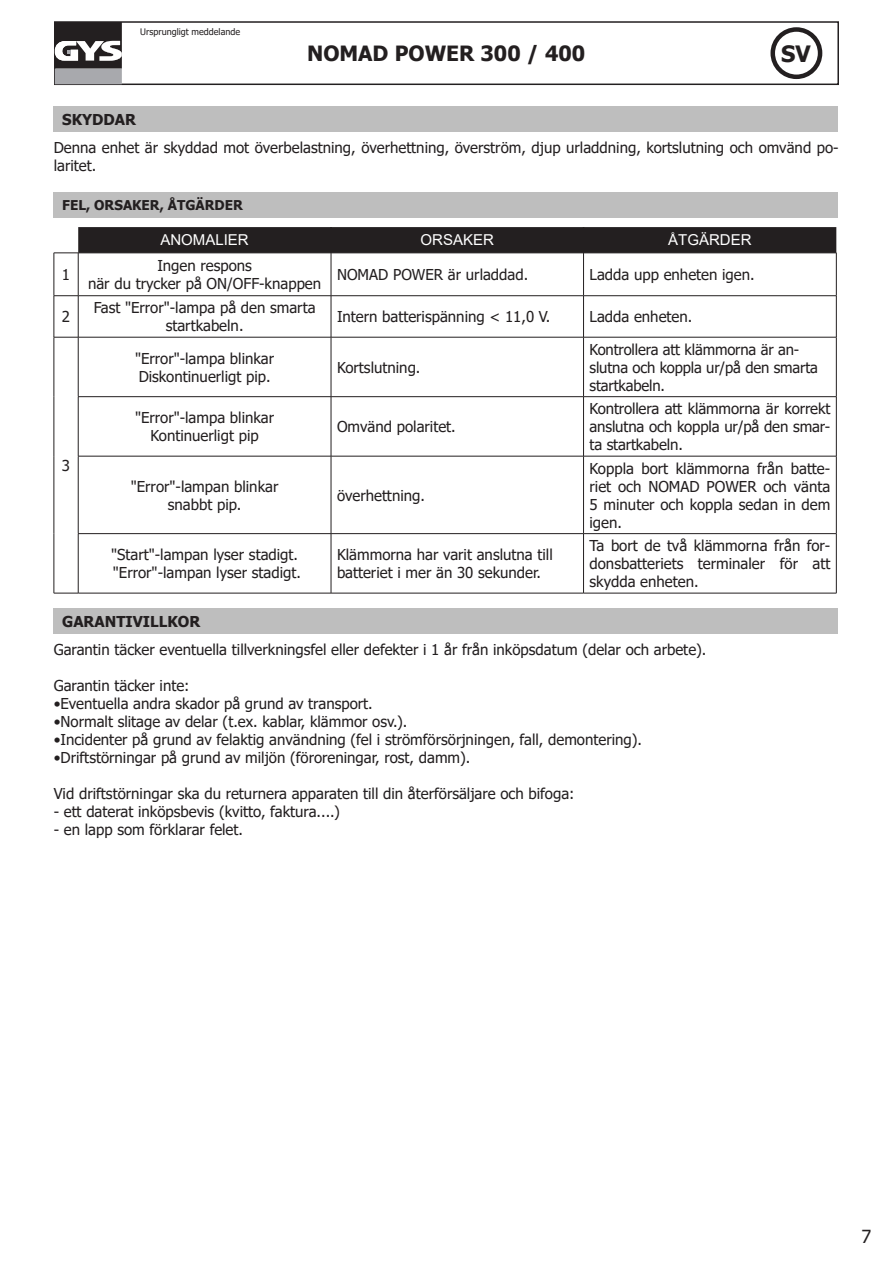
<style>
.page{position:relative;width:893px;height:1263px;background:#fff}
.page>*{position:absolute;margin:0;border:0;box-sizing:border-box;transform-origin:0 0}
.t1{font:700 22.5px "Tahoma";color:#231f20}
.t2{font:700 21px "Tahoma";color:#231f20}
.t3{font:18px "Tahoma";color:#231f20}
.t4{font:15px/18px "Tahoma";color:#231f20}
.t5{font:15px "Arial";color:#fff}
.t6{font:700 15px "Tahoma";color:#231f20}
.t7{font:700 13.5px "Tahoma";color:#231f20}
.t8{font:9px "Tahoma";color:#231f20}
</style>
<div class="page">
<div style="left:54px;top:106px;width:784px;height:26px;background:#bebebe"></div>
<div style="left:54px;top:192px;width:784px;height:26px;background:#bebebe"></div>
<svg style="left:54px;top:227px;width:782px;height:27px;background:#2a2727"></svg>
<hr style="left:54px;top:253px;width:1px;height:42px;background:#231f20">
<hr style="left:78px;top:253px;width:253px;height:1px;background:#231f20">
<hr style="left:78px;top:253px;width:1px;height:42px;background:#231f20">
<hr style="left:331px;top:253px;width:252px;height:1px;background:#231f20">
<hr style="left:331px;top:253px;width:1px;height:42px;background:#231f20">
<hr style="left:583px;top:253px;width:253px;height:1px;background:#231f20">
<hr style="left:583px;top:253px;width:1px;height:42px;background:#231f20">
<hr style="left:836px;top:253px;width:1px;height:42px;background:#231f20">
<svg style="left:54px;top:295px;width:24px;height:1px"></svg>
<hr style="left:54px;top:296px;width:1px;height:41px;background:#231f20">
<hr style="left:78px;top:295px;width:253px;height:1px;background:#231f20">
<hr style="left:78px;top:296px;width:1px;height:41px;background:#231f20">
<hr style="left:331px;top:295px;width:252px;height:1px;background:#231f20">
<hr style="left:331px;top:296px;width:1px;height:41px;background:#231f20">
<hr style="left:583px;top:295px;width:253px;height:1px;background:#231f20">
<hr style="left:583px;top:296px;width:1px;height:41px;background:#231f20">
<hr style="left:836px;top:296px;width:1px;height:41px;background:#231f20">
<hr style="left:54px;top:337px;width:1px;height:60px;background:#231f20">
<hr style="left:78px;top:337px;width:1px;height:59px;background:#231f20">
<hr style="left:54px;top:397px;width:1px;height:59px;background:#231f20">
<hr style="left:78px;top:397px;width:1px;height:59px;background:#231f20">
<hr style="left:54px;top:456px;width:1px;height:78px;background:#231f20">
<hr style="left:78px;top:456px;width:253px;height:1px;background:#231f20">
<hr style="left:78px;top:456px;width:1px;height:77px;background:#231f20">
<hr style="left:54px;top:534px;width:1px;height:59px;background:#231f20">
<hr style="left:78px;top:534px;width:1px;height:59px;background:#231f20">
<hr style="left:331px;top:397px;width:1px;height:59px;background:#231f20">
<hr style="left:583px;top:397px;width:1px;height:59px;background:#231f20">
<hr style="left:836px;top:397px;width:1px;height:59px;background:#231f20">
<hr style="left:331px;top:337px;width:1px;height:59px;background:#231f20">
<hr style="left:583px;top:337px;width:1px;height:59px;background:#231f20">
<hr style="left:836px;top:337px;width:1px;height:59px;background:#231f20">
<hr style="left:331px;top:456px;width:252px;height:1px;background:#231f20">
<hr style="left:331px;top:456px;width:1px;height:77px;background:#231f20">
<hr style="left:583px;top:456px;width:253px;height:1px;background:#231f20">
<hr style="left:583px;top:456px;width:1px;height:77px;background:#231f20">
<hr style="left:836px;top:456px;width:1px;height:77px;background:#231f20">
<hr style="left:331px;top:534px;width:1px;height:59px;background:#231f20">
<hr style="left:583px;top:534px;width:1px;height:59px;background:#231f20">
<hr style="left:836px;top:534px;width:1px;height:59px;background:#231f20">
<svg style="left:54px;top:337px;width:24px;height:1px"></svg>
<hr style="left:78px;top:337px;width:253px;height:1px;background:#231f20">
<hr style="left:331px;top:337px;width:252px;height:1px;background:#231f20">
<hr style="left:583px;top:337px;width:253px;height:1px;background:#231f20">
<hr style="left:78px;top:396px;width:253px;height:1px;background:#231f20">
<hr style="left:331px;top:396px;width:252px;height:1px;background:#231f20">
<hr style="left:583px;top:396px;width:253px;height:1px;background:#231f20">
<hr style="left:78px;top:533px;width:253px;height:1px;background:#231f20">
<hr style="left:331px;top:533px;width:252px;height:1px;background:#231f20">
<hr style="left:583px;top:533px;width:253px;height:1px;background:#231f20">
<svg style="left:54px;top:593px;width:24px;height:1px"></svg>
<hr style="left:78px;top:593px;width:253px;height:1px;background:#231f20">
<hr style="left:331px;top:593px;width:252px;height:1px;background:#231f20">
<hr style="left:583px;top:593px;width:253px;height:1px;background:#231f20">
<div style="left:54px;top:608px;width:784px;height:26px;background:#bebebe"></div>
<div style="left:54px;top:21px;width:785px;height:64px;border:2px solid #231f20"></div>
<div style="left:770px;top:27px;width:52px;height:52px;border:4px solid #231f20;border-radius:50%"></div>
<div style="left:55px;top:69px;width:67px;height:15px;background:#a8a9ad"></div>
<svg style="left:55px;top:22px;width:67px;height:47px"></svg>
<p class="t8" style="left:140px;top:25px;width:101px">Ursprungligt meddelande</p>
<h2 class="t2" style="left:307px;top:39px;width:280px">NOMAD POWER 300 / 400</h2>
<h1 class="t1" style="left:781px;top:38px;width:31px">SV</h1>
<p class="t6" style="left:62px;top:109px;width:75px">SKYDDAR</p>
<p class="t4" style="left:54px;top:140px;width:786px">Denna enhet är skyddad mot överbelastning, överhettning, överström, djup urladdning, kortslutning och omvänd po&shy;laritet.</p>
<p class="t7" style="left:62px;top:196px;width:182px">FEL, ORSAKER, ÅTGÄRDER</p>
<p class="t5" style="left:160px;top:230px;width:90px">ANOMALIER</p>
<p class="t5" style="left:421px;top:230px;width:75px">ORSAKER</p>
<p class="t5" style="left:668px;top:230px;width:85px">ÅTGÄRDER</p>
<p class="t4" style="left:62px;top:266px;width:10px">1</p>
<p class="t4" style="left:157px;top:257px;width:96px">Ingen respons</p>
<p class="t4" style="left:88px;top:275px;width:235px">när du trycker på ON/OFF-knappen</p>
<p class="t4" style="left:337px;top:266px;width:193px">NOMAD POWER är urladdad.</p>
<p class="t4" style="left:589px;top:266px;width:167px">Ladda upp enheten igen.</p>
<p class="t4" style="left:62px;top:309px;width:10px">2</p>
<p class="t4" style="left:94px;top:300px;width:223px;text-align:center">Fast "Error"-lampa på den smarta startkabeln.</p>
<p class="t4" style="left:337px;top:309px;width:215px">Intern batterispänning &lt; 11,0 V.</p>
<p class="t4" style="left:589px;top:309px;width:104px">Ladda enheten.</p>
<p class="t4" style="left:62px;top:457px;width:10px">3</p>
<p class="t4" style="left:135px;top:350px;width:141px">"Error"-lampa blinkar<br>Diskontinuerligt pip.</p>
<p class="t4" style="left:337px;top:359px;width:85px">Kortslutning.</p>
<p class="t4" style="left:135px;top:409px;width:141px;text-align:center">"Error"-lampa blinkar<br>Kontinuerligt pip</p>
<p class="t4" style="left:337px;top:418px;width:120px">Omvänd polaritet.</p>
<p class="t4" style="left:131px;top:478px;width:149px;text-align:center">"Error"-lampan blinkar snabbt pip.</p>
<p class="t4" style="left:337px;top:487px;width:89px">överhettning.</p>
<p class="t4" style="left:589px;top:341px;width:230px">Kontrollera att klämmorna är an&shy;slutna och koppla ur/på den smarta startkabeln.</p>
<p class="t4" style="left:589px;top:400px;width:242px;text-align:justify">Kontrollera att klämmorna är korrekt anslutna och koppla ur/på den smar&shy;ta startkabeln.</p>
<p class="t4" style="left:589px;top:460px;width:242px;text-align:justify">Koppla bort klämmorna från batte&shy;riet och NOMAD POWER och vänta 5 minuter och koppla sedan in dem igen.</p>
<p class="t4" style="left:111px;top:546px;width:189px">"Start"-lampan lyser stadigt.</p>
<p class="t4" style="left:113px;top:564px;width:190px">"Error"-lampan lyser stadigt.</p>
<p class="t4" style="left:337px;top:546px;width:217px">Klämmorna har varit anslutna till batteriet i mer än 30 sekunder.</p>
<p class="t4" style="left:589px;top:537px;width:242px;text-align:justify">Ta bort de två klämmorna från for&shy;donsbatteriets terminaler för att skydda enheten.</p>
<p class="t6" style="left:62px;top:611px;width:140px">GARANTIVILLKOR</p>
<p class="t4" style="left:54px;top:641px;width:654px">Garantin täcker eventuella tillverkningsfel eller defekter i 1 år från inköpsdatum (delar och arbete).</p>
<p class="t4" style="left:54px;top:677px;width:137px">Garantin täcker inte:</p>
<p class="t4" style="left:54px;top:695px;width:321px">•Eventuella andra skador på grund av transport.</p>
<p class="t4" style="left:54px;top:713px;width:355px">•Normalt slitage av delar (t.ex. kablar, klämmor osv.).</p>
<p class="t4" style="left:54px;top:731px;width:590px">•Incidenter på grund av felaktig användning (fel i strömförsörjningen, fall, demontering).</p>
<p class="t4" style="left:54px;top:749px;width:418px">•Driftstörningar på grund av miljön (föroreningar, rost, damm).</p>
<p class="t4" style="left:54px;top:785px;width:522px">Vid driftstörningar ska du returnera apparaten till din återförsäljare och bifoga:</p>
<p class="t4" style="left:54px;top:803px;width:288px">- ett daterat inköpsbevis (kvitto, faktura....)</p>
<p class="t4" style="left:54px;top:821px;width:191px">- en lapp som förklarar felet.</p>
<p class="t3" style="left:861px;top:1224px;width:11px">7</p>
</div>
